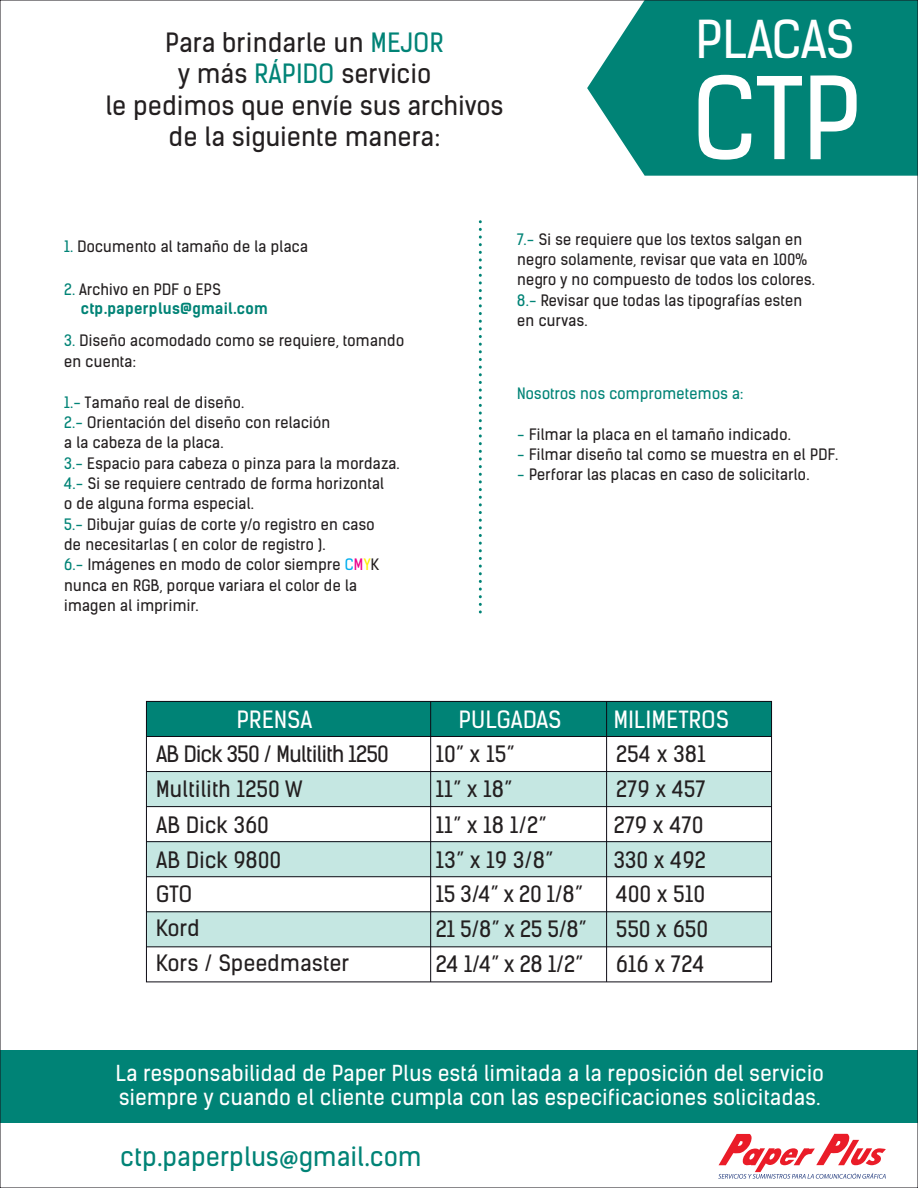
<style>
.page{position:relative;width:918px;height:1188px;background:#fff}
.page>*{position:absolute;margin:0;border:0;box-sizing:border-box;transform-origin:0 0}
.t1{font:108.45px "Kelson Sans";color:#fff}
.t2{font:49.65px "Kelson Sans";letter-spacing:-.005em;color:#fff}
.t3{font:25.35px/31.3px "Kelson Sans";letter-spacing:.02em;color:#231f20;text-align:center}
.t4{font:25.35px "Kelson Sans";letter-spacing:.02em;color:#008376}
.t5{font:22.65px "Kelson Sans";letter-spacing:.02em;color:#fff}
.t6{font:21.45px/35.2px "Kelson Sans";letter-spacing:.02em;color:#231f20}
.t7{font:21px/24.3px "Kelson Sans";letter-spacing:.02em;color:#fff}
.t8{font:15px/20.4px "Kelson Sans";letter-spacing:.02em;color:#231f20}
.t9{font:15px "Kelson Sans";letter-spacing:.02em;color:#008376}
.t10{font:700 15px "Kelson Sans";letter-spacing:.02em;color:#008376}
.s1{color:#008376}
.s2{color:#00aeef}
.s3{color:#ed028c}
.s4{color:#fff101}
.s5{font-family:"Myriad Pro"}
.s6{font-family:"Myriad Pro";font-weight:700}
</style>
<div class="page">
<svg style="left:587px;top:2px;width:329px;height:174px;background:#188f83"></svg>
<div style="left:0;top:1051px;width:918px;height:72px;background:#008376"></div>
<svg style="left:718px;top:1134px;width:168px;height:45px"></svg>
<div style="left:146px;top:772px;width:626px;height:35px;background:#c5e7e2"></div>
<div style="left:146px;top:842px;width:626px;height:35px;background:#c5e7e2"></div>
<div style="left:146px;top:912px;width:626px;height:35px;background:#c5e7e2"></div>
<div style="left:146px;top:701px;width:626px;height:35px;background:#008376"></div>
<div style="left:146px;top:701px;width:626px;height:281px;border:1px solid #0d0b14"></div>
<hr style="left:146px;top:947px;width:626px;height:1px;background:#0d0b14">
<hr style="left:146px;top:912px;width:626px;height:1px;background:#0d0b14">
<hr style="left:146px;top:876px;width:626px;height:1px;background:#0d0b14">
<hr style="left:146px;top:841px;width:626px;height:1px;background:#0d0b14">
<hr style="left:146px;top:806px;width:626px;height:1px;background:#0d0b14">
<hr style="left:146px;top:771px;width:626px;height:1px;background:#0d0b14">
<hr style="left:146px;top:736px;width:626px;height:1px;background:#0d0b14">
<hr style="left:606px;top:701px;width:1px;height:281px;background:#0d0b14">
<hr style="left:430px;top:701px;width:1px;height:281px;background:#0d0b14">
<svg style="left:479px;top:229px;width:3px;height:384px"></svg>
<h3 class="t3" style="left:106px;top:27px;width:399px">Para brindarle un <span class="s1">MEJOR<br></span>y más <span class="s1">RÁPIDO</span> servicio<br>le pedimos que envíe sus archivos de la siguiente manera:</h3>
<h2 class="t2" style="left:696px;top:9px;width:160px">PLACAS</h2>
<h1 class="t1" style="left:692px;top:52px;width:171px">CTP</h1>
<p class="t8" style="left:64px;top:236px;width:245px"><span class="s1">1.</span> Documento al tamaño de la placa</p>
<p class="t8" style="left:64px;top:279px;width:158px"><span class="s1">2.</span> Archivo en PDF o EPS</p>
<p class="t8" style="left:64px;top:331px;width:342px"><span class="s1">3.</span> Diseño acomodado como se requiere, tomando en cuenta:</p>
<p class="t8" style="left:64px;top:392px;width:337px"><span class="s1">1.-</span> Tamaño real de diseño.<br><span class="s1">2.-</span> Orientación del diseño con relación<br>a la cabeza de la placa.<br><span class="s1">3.-</span> Espacio para cabeza o pinza para la mordaza.<br><span class="s1">4.-</span> Si se requiere centrado de forma horizontal<br>o de alguna forma especial.<br><span class="s1">5.-</span> Dibujar guías de corte y/o registro en caso<br>de necesitarlas ( en color de registro ).<br><span class="s1">6.-</span> Imágenes en modo de color siempre <span class="s2">C</span><span class="s3">M</span><span class="s4">Y</span>K nunca en RGB, porque variara el color de la imagen al imprimir.</p>
<p class="t10" style="left:81px;top:300px;width:189px">ctp.paperplus@gmail.com</p>
<p class="t8" style="left:517px;top:229px;width:299px"><span class="s1">7.-</span> Si se requiere que los textos salgan en negro solamente, revisar que vata en 100% negro y no compuesto de todos los colores.<br><span class="s1">8.-</span> Revisar que todas las tipografías esten en curvas.</p>
<p class="t9" style="left:517px;top:384px;width:228px">Nosotros nos comprometemos a:</p>
<p class="t8" style="left:517px;top:424px;width:275px"><span class="s1">-</span> Filmar la placa en el tamaño indicado.</p>
<p class="t8" style="left:517px;top:444px;width:322px"><span class="s1">-</span> Filmar diseño tal como se muestra en el PDF.</p>
<p class="t8" style="left:517px;top:465px;width:294px"><span class="s1">-</span> Perforar las placas en caso de solicitarlo.</p>
<h3 class="t5" style="left:459px;top:706px;width:104px">PULGADAS</h3>
<h3 class="t5" style="left:614px;top:706px;width:117px">MILIMETROS</h3>
<h3 class="t5" style="left:237px;top:706px;width:77px">PRENSA</h3>
<h3 class="t6" style="left:156px;top:736px;width:234px">AB Dick 350 / Multilith 1250<br>Multilith 1250 W<br>AB Dick 360<br>AB Dick 9800<br>GTO</h3>
<h3 class="t6" style="left:436px;top:736px;width:81px">10” x 15”</h3>
<h3 class="t6" style="left:616px;top:736px;width:91px">254 x 381</h3>
<h3 class="t6" style="left:436px;top:772px;width:78px">11” x 18”</h3>
<h3 class="t6" style="left:616px;top:772px;width:91px">279 x 457</h3>
<h3 class="t6" style="left:436px;top:808px;width:112px">11” x 18 1/2”</h3>
<h3 class="t6" style="left:614px;top:808px;width:91px">279 x 470</h3>
<h3 class="t6" style="left:436px;top:842px;width:119px">13” x 19 3/8”</h3>
<h3 class="t6" style="left:614px;top:842px;width:94px">330 x 492</h3>
<h3 class="t6" style="left:436px;top:877px;width:149px">15 3/4” x 20 1/8”</h3>
<h3 class="t6" style="left:616px;top:877px;width:93px;line-height:34.7px">400 x 510<br>550 x 650<br>616 x 724</h3>
<h3 class="t6" style="left:156px;top:910px;width:195px">Kord<br>Kors / Speedmaster</h3>
<h3 class="t6" style="left:436px;top:911px;width:153px">21 5/8” x 25 5/8”<br>24 1/4” x 28 1/2”</h3>
<h3 class="t7" style="left:116px;top:1061px;width:709px">La responsabilidad de Paper Plus está limitada a la reposición del servicio siempre y cuando el cliente cumpla con las especificaciones solicitadas.</h3>
<h3 class="t4" style="left:121px;top:1141px;width:302px">ctp<span class="s5">.</span>paperplus<span class="s6">@</span>gmail<span class="s5">.</span>com</h3>
</div>
